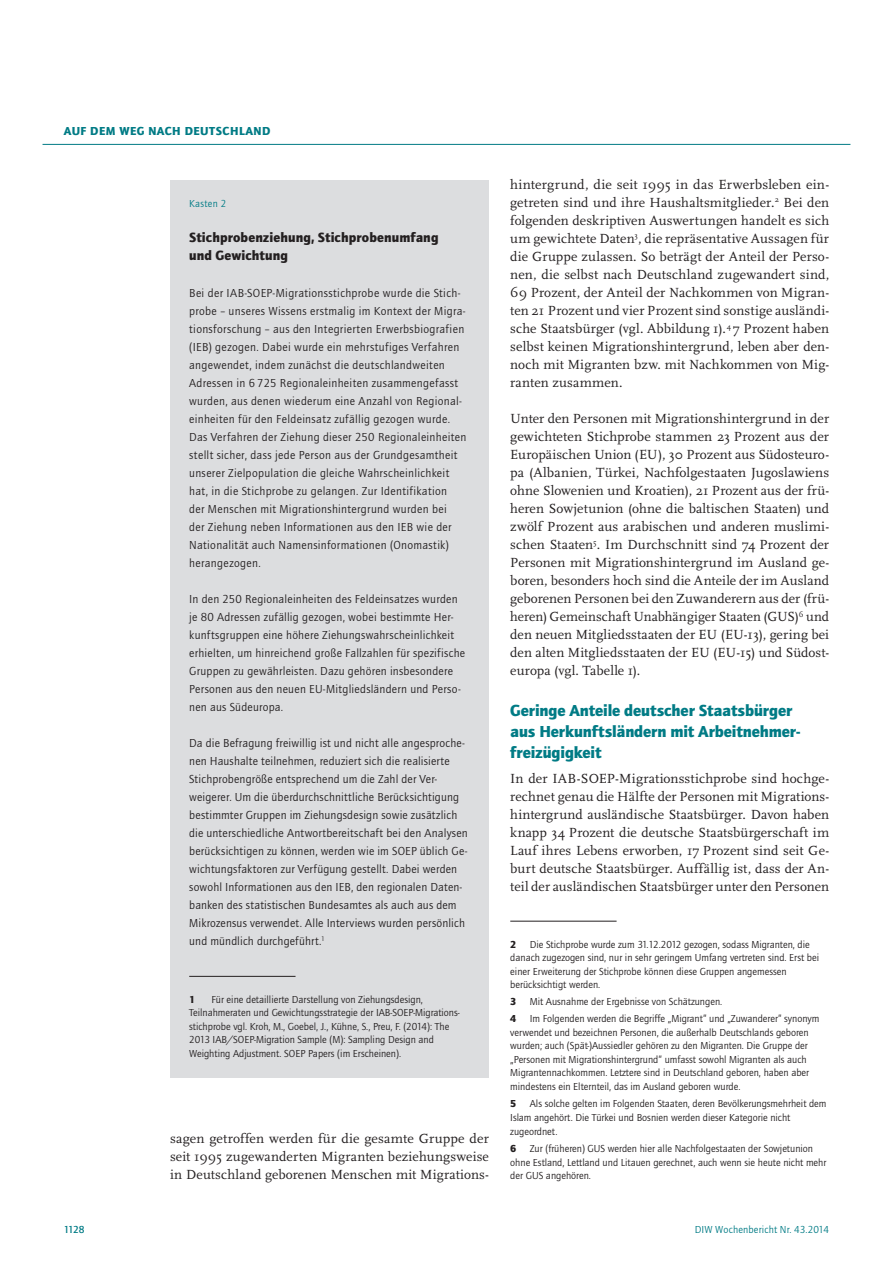
<style>
.page{position:relative;width:893px;height:1263px;background:#fff}
.page>*{position:absolute;margin:0;border:0;box-sizing:border-box;transform-origin:0 0}
.t1{font:900 16.5px/21px "Quay Sans ITC Std";letter-spacing:-.005em;color:#007b85}
.t2{font:13.8px/18px "Scala Pro";letter-spacing:.005em;color:#231f20;text-align:justify}
.t3{font:900 13.8px/18px "Quay Sans ITC Std";letter-spacing:.01em;color:#231f20}
.t4{font:12px/18px "Quay Sans ITC Std";letter-spacing:.02em;color:#231f20}
.t5{font:900 12px "Quay Sans ITC Std";color:#007b85}
.t6{font:10.5px/13.5px "Quay Sans ITC Std";color:#231f20}
.t7{font:10.5px "Quay Sans ITC Std";letter-spacing:.015em;color:#007b85}
.t8{font:900 10.5px "Quay Sans ITC Std";color:#231f20}
.t9{font:500 10.5px "Quay Sans ITC Std";color:#007b85}
</style>
<div class="page">
<hr style="left:43px;top:144px;width:807px;height:1px;background:#007b85">
<hr style="left:510px;top:921px;width:107px;height:1px;background:#231f20">
<div style="left:170px;top:180px;width:319px;height:898px;background:#dcdddf"></div>
<hr style="left:189px;top:976px;width:107px;height:1px;background:#231f20">
<p class="t5" style="left:64px;top:123px;width:36px">Auf dem</p>
<p class="t5" style="left:119px;top:123px;width:38px">Weg nach</p>
<p class="t5" style="left:185px;top:123px;width:18px">Deutschland</p>
<p class="t7" style="left:189px;top:197px;width:38px">Kasten 2</p>
<p class="t3" style="left:189px;top:228px;width:251px">Stichprobenziehung, Stichprobenumfang und Gewichtung</p>
<p class="t4" style="left:189px;top:284px;width:279px">Bei der IAB-SOEP-Migrationsstichprobe wurde die Stich&shy;probe – unseres Wissens erstmalig im Kontext der Migra&shy;tionsforschung – aus den Integrierten Erwerbsbiografien (IEB) gezogen. Dabei wurde ein mehrstufiges Verfahren angewendet, indem zunächst die deutschlandweiten Adressen in 6 725 Regionaleinheiten zusammengefasst wurden, aus denen wiederum eine Anzahl von Regional&shy;einheiten für den Feldeinsatz zufällig gezogen wurde.<br>Das Verfahren der Ziehung dieser 250 Regionaleinheiten stellt sicher, dass jede Person aus der Grundgesamtheit unserer Zielpopulation die gleiche Wahrscheinlichkeit hat, in die Stichprobe zu gelangen. Zur Identifikation<br>der Menschen mit Migrationshintergrund wurden bei<br>der Ziehung neben Informationen aus den IEB wie der Nationalität auch Namensinformationen (Onomastik) herangezogen.</p>
<p class="t4" style="left:189px;top:590px;width:278px">In den 250 Regionaleinheiten des Feldeinsatzes wurden je 80 Adressen zufällig gezogen, wobei bestimmte Her&shy;kunftsgruppen eine höhere Ziehungswahrscheinlichkeit erhielten, um hinreichend große Fallzahlen für spezifische Gruppen zu gewährleisten. Dazu gehören insbesondere Personen aus den neuen EU-Mitgliedsländern und Perso&shy;nen aus Südeuropa.</p>
<p class="t4" style="left:189px;top:734px;width:280px">Da die Befragung freiwillig ist und nicht alle angesproche&shy;nen Haushalte teilnehmen, reduziert sich die realisierte Stichprobengröße entsprechend um die Zahl der Ver&shy;weigerer. Um die überdurchschnittliche Berücksichtigung bestimmter Gruppen im Ziehungsdesign sowie zusätzlich die unterschiedliche Antwortbereitschaft bei den Analysen berücksichtigen zu können, werden wie im SOEP üblich Ge&shy;wichtungsfaktoren zur Verfügung gestellt. Dabei werden sowohl Informationen aus den IEB, den regionalen Daten&shy;banken des statistischen Bundesamtes als auch aus dem Mikrozensus verwendet. Alle Interviews wurden persönlich und mündlich durchgeführt.<sup>1</sup></p>
<p class="t6" style="left:189px;top:992px;width:272px;text-indent:22px">Für eine detaillierte Darstellung von Ziehungsdesign, Teilnahmeraten und Gewichtungsstrategie der IAB-SOEP-Migrations&shy;stichprobe vgl. Kroh, M., Goebel, J., Kühne, S., Preu, F. (2014): The 2013 IAB/SOEP-Migration Sample (M): Sampling Design and Weighting Adjustment. SOEP Papers (im Erscheinen).</p>
<p class="t8" style="left:189px;top:993px;width:8px">1</p>
<p class="t2" style="left:170px;top:1129px;width:320px">sagen getroffen werden für die gesamte Gruppe der seit 1995 zugewanderten Migranten beziehungsweise in Deutschland geborenen Menschen mit Migrations-</p>
<p class="t2" style="left:510px;top:175px;width:320px">hintergrund, die seit 1995 in das Erwerbsleben ein&shy;getreten sind und ihre Haushaltsmitglieder.<sup>2</sup> Bei den folgenden deskriptiven Auswertungen handelt es sich um gewichtete Daten<sup>3</sup>, die repräsentative Aussagen für die Gruppe zulassen. So beträgt der Anteil der Perso&shy;nen, die selbst nach Deutschland zugewandert sind, 69 Prozent, der Anteil der Nachkommen von Migran&shy;ten 21 Prozent und vier Prozent sind sonstige ausländi&shy;sche Staatsbürger (vgl. Abbildung 1).<sup>4</sup> 7 Prozent haben selbst keinen Migrationshintergrund, leben aber den&shy;noch mit Migranten bzw. mit Nachkommen von Mig&shy;ranten zusammen.</p>
<p class="t2" style="left:510px;top:409px;width:320px">Unter den Personen mit Migrationshintergrund in der gewichteten Stichprobe stammen 23 Prozent aus der Europäischen Union (EU), 30 Prozent aus Südosteuro&shy;pa (Albanien, Türkei, Nachfolgestaaten Jugoslawiens ohne Slowenien und Kroatien), 21 Prozent aus der frü&shy;heren Sowjetunion (ohne die baltischen Staaten) und zwölf Prozent aus arabischen und anderen muslimi&shy;schen Staaten<sup>5</sup>. Im Durchschnitt sind 74 Prozent der Personen mit Migrationshintergrund im Ausland ge&shy;boren, besonders hoch sind die Anteile der im Ausland geborenen Personen bei den Zuwanderern aus der (frü&shy;heren) Gemeinschaft Unabhängiger Staaten (GUS)<sup>6</sup> und den neuen Mitgliedsstaaten der EU (EU-13), gering bei den alten Mitgliedsstaaten der EU (EU-15) und Südost&shy;europa (vgl. Tabelle 1).</p>
<p class="t1" style="left:510px;top:699px;width:291px">Geringe Anteile deutscher Staatsbürger aus Herkunftsländern mit Arbeitnehmer&shy;freizügigkeit</p>
<p class="t2" style="left:510px;top:769px;width:320px">In der IAB-SOEP-Migrationsstichprobe sind hochge&shy;rechnet genau die Hälfte der Personen mit Migrations&shy;hintergrund ausländische Staatsbürger. Davon haben knapp 34 Prozent die deutsche Staatsbürgerschaft im Lauf ihres Lebens erworben, 17 Prozent sind seit Ge&shy;burt deutsche Staatsbürger. Auffällig ist, dass der An&shy;teil der ausländischen Staatsbürger unter den Personen</p>
<p class="t6" style="left:510px;top:937px;width:310px;text-indent:19px">Die Stichprobe wurde zum 31.12.2012 gezogen, sodass Migranten, die danach zugezogen sind, nur in sehr geringem Umfang vertreten sind. Erst bei einer Erweiterung der Stichprobe können diese Gruppen angemessen berücksichtigt werden.</p>
<p class="t8" style="left:510px;top:995px;width:8px">3</p>
<p class="t6" style="left:530px;top:995px;width:194px">Mit Ausnahme der Ergebnisse von Schätzungen.</p>
<p class="t8" style="left:510px;top:1012px;width:8px">4</p>
<p class="t8" style="left:510px;top:937px;width:8px">2</p>
<p class="t6" style="left:510px;top:1012px;width:311px;text-indent:19px">Im Folgenden werden die Begriffe „Migrant“ und „Zuwanderer“ synonym verwendet und bezeichnen Personen, die außerhalb Deutschlands geboren wurden; auch (Spät-)Aussiedler gehören zu den Migranten. Die Gruppe der „Personen mit Migrationshintergrund“ umfasst sowohl Migranten als auch Migrantennachkommen. Letztere sind in Deutschland geboren, haben aber mindestens ein Elternteil, das im Ausland geboren wurde.</p>
<p class="t8" style="left:510px;top:1097px;width:8px">5</p>
<p class="t6" style="left:510px;top:1096px;width:318px;line-height:14.2px;text-indent:19px">Als solche gelten im Folgenden Staaten, deren Bevölkerungsmehrheit dem<br>Islam angehört. Die Türkei und Bosnien werden dieser Kategorie nicht zugeordnet.</p>
<p class="t8" style="left:510px;top:1142px;width:8px">6</p>
<p class="t6" style="left:510px;top:1142px;width:318px;text-indent:19px">Zur (früheren) GUS werden hier alle Nachfolgestaaten der Sowjetunion ohne Estland, Lettland und Litauen gerechnet, auch wenn sie heute nicht mehr der GUS angehören.</p>
<p class="t9" style="left:64px;top:1223px;width:22px">1128</p>
<p class="t7" style="left:695px;top:1223px;width:136px">DIW Wochenbericht Nr. 43.2014</p>
</div>
